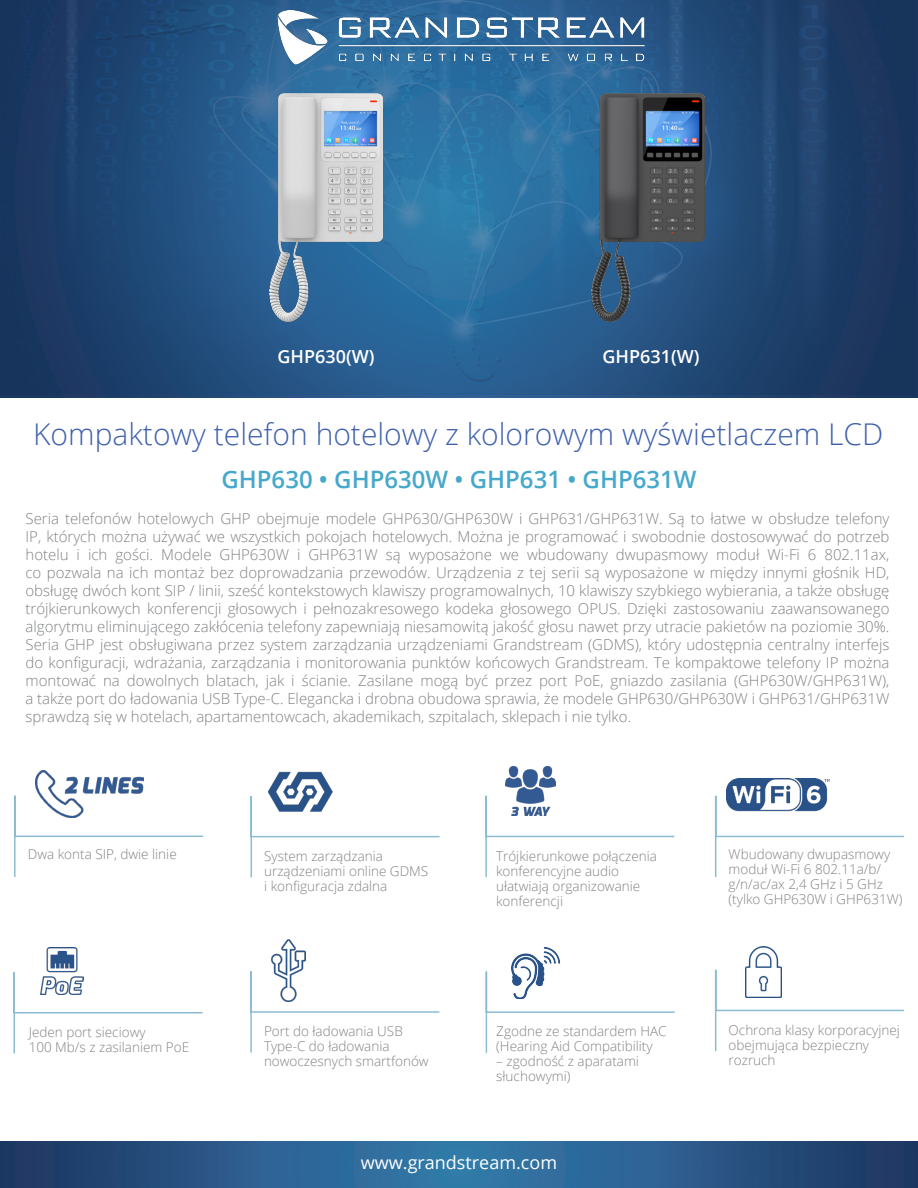
<style>
.page{position:relative;width:918px;height:1188px;background:#fff}
.page>*{position:absolute;margin:0;border:0;box-sizing:border-box;transform-origin:0 0}
.t1{font:300 30px "Open Sans";color:#3e60ac}
.t2{font:600 24px "Open Sans";color:#46a8ca}
.t3{font:18px "Open Sans";color:#fff}
.t4{font:600 18px "Open Sans";color:#fff}
.t5{font:300 15px/18px "Open Sans";color:#808285;text-align:justify}
.t6{font:300 13.5px/15px "Open Sans";color:#808285}
</style>
<div class="page">
<img style="left:0;top:0;width:916px;height:395px">
<svg style="left:0;top:1142px;width:918px;height:46px;background:#295988"></svg>
<svg style="left:14px;top:795px;width:189px;height:82px"></svg>
<img style="left:36px;top:770px;width:107px;height:48px">
<svg style="left:250px;top:971px;width:190px;height:82px"></svg>
<svg style="left:485px;top:795px;width:190px;height:82px"></svg>
<img style="left:506px;top:766px;width:50px;height:49px">
<svg style="left:485px;top:971px;width:190px;height:82px"></svg>
<img style="left:502px;top:947px;width:65px;height:52px">
<svg style="left:715px;top:969px;width:189px;height:82px"></svg>
<img style="left:745px;top:947px;width:37px;height:50px">
<svg style="left:250px;top:796px;width:190px;height:82px"></svg>
<img style="left:264px;top:771px;width:72px;height:46px">
<svg style="left:715px;top:794px;width:189px;height:83px"></svg>
<svg style="left:13px;top:972px;width:190px;height:82px"></svg>
<img style="left:41px;top:947px;width:43px;height:48px">
<img style="left:271px;top:940px;width:35px;height:61px">
<img style="left:269px;top:11px;width:380px;height:55px">
<img style="left:270px;top:94px;width:112px;height:228px">
<img style="left:592px;top:94px;width:112px;height:228px">
<img style="left:727px;top:778px;width:102px;height:34px">
<p class="t4" style="left:278px;top:344px;width:98px">GHP630(W)</p>
<p class="t4" style="left:603px;top:344px;width:98px">GHP631(W)</p>
<p class="t1" style="left:33px;top:414px;width:852px">Kompaktowy telefon hotelowy z kolorowym wyświetlaczem LCD</p>
<p class="t2" style="left:221px;top:463px;width:477px">GHP630 • GHP630W • GHP631 • GHP631W</p>
<p class="t5" style="left:26px;top:509px;width:866px">Seria telefonów hotelowych GHP obejmuje modele GHP630/GHP630W i GHP631/GHP631W. Są to łatwe w obsłudze telefony IP, których można używać we wszystkich pokojach hotelowych. Można je programować i swobodnie dostosowywać do potrzeb hotelu i ich gości. Modele GHP630W i GHP631W są wyposażone we wbudowany dwupasmowy moduł Wi-Fi 6 802.11ax, co pozwala na ich montaż bez doprowadzania przewodów. Urządzenia z tej serii są wyposażone w między innymi głośnik HD, obsługę dwóch kont SIP / linii, sześć kontekstowych klawiszy programowalnych, 10 klawiszy szybkiego wybierania, a także obsługę trójkierunkowych konferencji głosowych i pełnozakresowego kodeka głosowego OPUS. Dzięki zastosowaniu zaawansowanego algorytmu eliminującego zakłócenia telefony zapewniają niesamowitą jakość głosu nawet przy utracie pakietów na poziomie 30%.<br>Seria GHP jest obsługiwana przez system zarządzania urządzeniami Grandstream (GDMS), który udostępnia centralny interfejs do konfiguracji, wdrażania, zarządzania i monitorowania punktów końcowych Grandstream. Te kompaktowe telefony IP można montować na dowolnych blatach, jak i ścianie. Zasilane mogą być przez port PoE, gniazdo zasilania (GHP630W/GHP631W), a także port do ładowania USB Type-C. Elegancka i drobna obudowa sprawia, że modele GHP630/GHP630W i GHP631/GHP631W sprawdzą się w hotelach, apartamentowcach, akademikach, szpitalach, sklepach i nie tylko.</p>
<p class="t6" style="left:28px;top:847px;width:150px">Dwa konta SIP, dwie linie</p>
<p class="t6" style="left:29px;top:1024px;width:162px">Jeden port sieciowy<br>100 Mb/s z zasilaniem PoE</p>
<p class="t6" style="left:264px;top:848px;width:166px">System zarządzania urządzeniami online GDMS i konfiguracja zdalna</p>
<p class="t6" style="left:729px;top:846px;width:175px">Wbudowany dwupasmowy moduł Wi-Fi 6 802.11a/b/ g/n/ac/ax 2,4 GHz i 5 GHz (tylko GHP630W i GHP631W)</p>
<p class="t6" style="left:496px;top:848px;width:162px">Trójkierunkowe połączenia konferencyjne audio ułatwiają organizowanie konferencji</p>
<p class="t6" style="left:264px;top:1023px;width:166px">Port do ładowania USB<br>Type-C do ładowania nowoczesnych smartfonów</p>
<p class="t6" style="left:496px;top:1024px;width:172px">Zgodne ze standardem HAC (Hearing Aid Compatibility</p>
<p class="t6" style="left:496px;top:1054px;width:144px">– zgodność z aparatami słuchowymi)</p>
<p class="t3" style="left:361px;top:1151px;width:198px">www.grandstream.com</p>
<p class="t6" style="left:729px;top:1022px;width:173px">Ochrona klasy korporacyjnej obejmująca bezpieczny rozruch</p>
</div>
